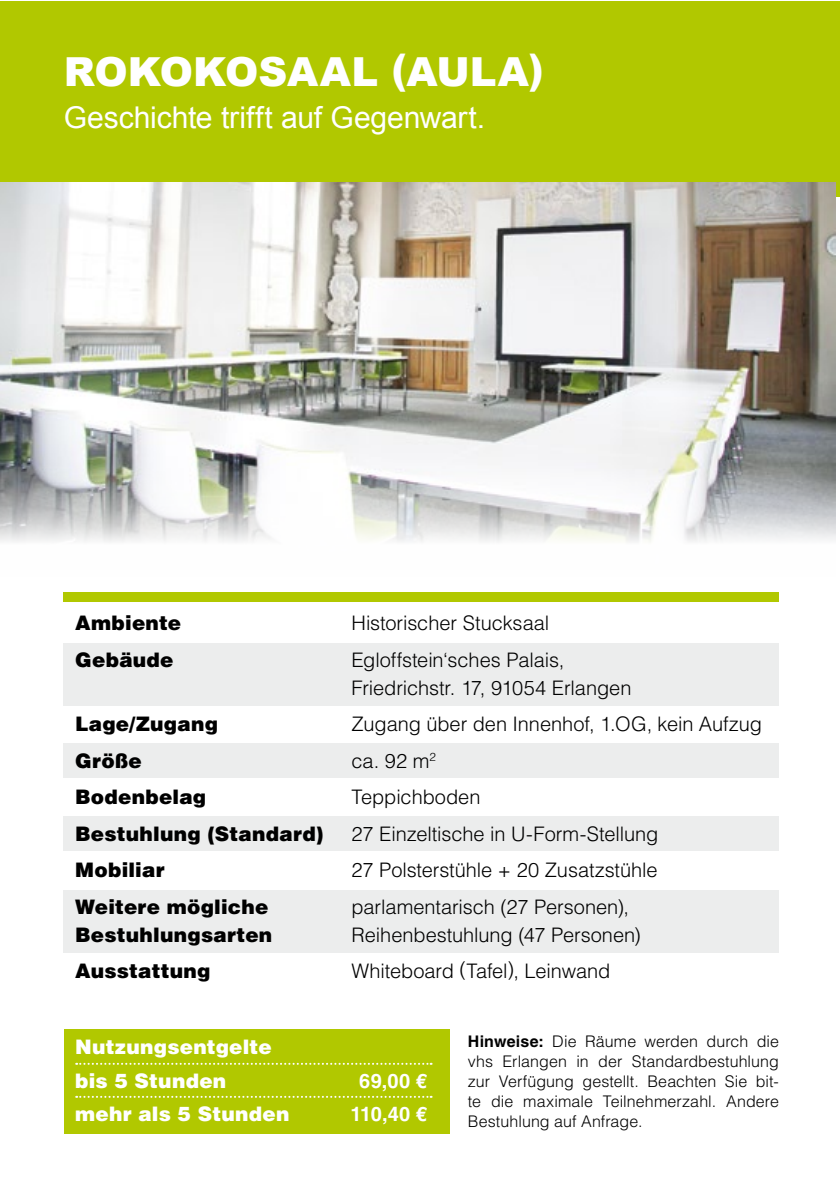
<style>
.page{position:relative;width:840px;height:1191px;background:#fff}
.page>*{position:absolute;margin:0;border:0;box-sizing:border-box;transform-origin:0 0}
.t1{font:900 40px "Arial";color:#fff}
.t2{font:30px "Arial";letter-spacing:-.005em;color:#fff}
.t3{font:300 20px/28px "Helvetica LT Std";letter-spacing:-.005em;color:#000}
.t4{font:900 20px "Helvetica LT Std";letter-spacing:.01em;color:#000}
.t5{font:900 20px/33.6px "Helvetica LT Std";letter-spacing:.01em;color:#fff}
.t6{font:700 20px "Helvetica LT Std";letter-spacing:.015em;color:#fff}
.t7{font:300 16px/20px "Helvetica LT Std";letter-spacing:.005em;color:#000;text-align:justify}
.s1{font-weight:700}
</style>
<div class="page">
<div style="left:64px;top:1029px;width:385px;height:105px;background:#b1c800"></div>
<div style="left:0;top:1px;width:839px;height:196px;background:#b1c800"></div>
<img style="left:0;top:183px;width:835px;height:359px">
<div style="left:64px;top:643px;width:714px;height:63px;background:#eceded"></div>
<div style="left:64px;top:816px;width:714px;height:34px;background:#eceded"></div>
<div style="left:64px;top:743px;width:714px;height:34px;background:#eceded"></div>
<div style="left:64px;top:592px;width:714px;height:10px;background:#b1c800"></div>
<div style="left:64px;top:890px;width:714px;height:62px;background:#eceded"></div>
<svg style="left:76px;top:1095px;width:355px;height:2px"></svg>
<svg style="left:76px;top:1062px;width:355px;height:2px"></svg>
<h1 class="t1" style="left:64px;top:43px;width:481px">ROKOKOSAAL (AULA)</h1>
<h2 class="t2" style="left:64px;top:98px;width:422px">Geschichte trifft auf Gegenwart.</h2>
<p class="t4" style="left:75px;top:610px;width:107px">Ambiente</p>
<p class="t3" style="left:351px;top:609px;width:199px">Historischer Stucksaal</p>
<p class="t4" style="left:75px;top:646px;width:100px">Gebäude</p>
<p class="t3" style="left:351px;top:645px;width:281px">Egloffstein‘sches Palais,<br>Friedrichstr. 17, 91054 Erlangen</p>
<p class="t4" style="left:75px;top:711px;width:144px">Lage/Zugang</p>
<p class="t3" style="left:351px;top:710px;width:411px">Zugang über den Innenhof, 1.OG, kein Aufzug</p>
<p class="t4" style="left:75px;top:747px;width:68px">Größe</p>
<p class="t3" style="left:351px;top:746px;width:86px">ca. 92 m<sup>2</sup></p>
<p class="t4" style="left:75px;top:784px;width:132px">Bodenbelag</p>
<p class="t3" style="left:351px;top:783px;width:130px">Teppichboden</p>
<p class="t4" style="left:75px;top:820px;width:249px">Bestuhlung (Standard)</p>
<p class="t3" style="left:351px;top:819px;width:308px">27 Einzeltische in U-Form-Stellung</p>
<p class="t4" style="left:75px;top:857px;width:91px">Mobiliar</p>
<p class="t3" style="left:351px;top:856px;width:307px">27 Polsterstühle + 20 Zusatzstühle</p>
<p class="t4" style="left:75px;top:893px;width:194px">Weitere mögliche</p>
<p class="t3" style="left:351px;top:892px;width:279px">parlamentarisch (27 Personen),</p>
<p class="t4" style="left:75px;top:921px;width:198px">Bestuhlungsarten</p>
<p class="t3" style="left:351px;top:920px;width:291px">Reihenbestuhlung (47 Personen)</p>
<p class="t4" style="left:75px;top:958px;width:137px">Ausstattung</p>
<p class="t3" style="left:351px;top:957px;width:260px">Whiteboard (Tafel), Leinwand</p>
<p class="t5" style="left:75px;top:1029px;width:198px">Nutzungsentgelte bis 5 Stunden</p>
<p class="t6" style="left:359px;top:1068px;width:69px">69,00 €</p>
<p class="t5" style="left:75px;top:1096px;width:215px">mehr als 5 Stunden</p>
<p class="t6" style="left:350px;top:1102px;width:78px">110,40 €</p>
<p class="t7" style="left:467px;top:1031px;width:312px"><span class="s1">Hinweise:</span> Die Räume werden durch die vhs Erlangen in der Standardbestuhlung zur Verfügung gestellt. Beachten Sie bit&shy;te die maximale Teilnehmerzahl. Andere Bestuhlung auf Anfrage.</p>
</div>
